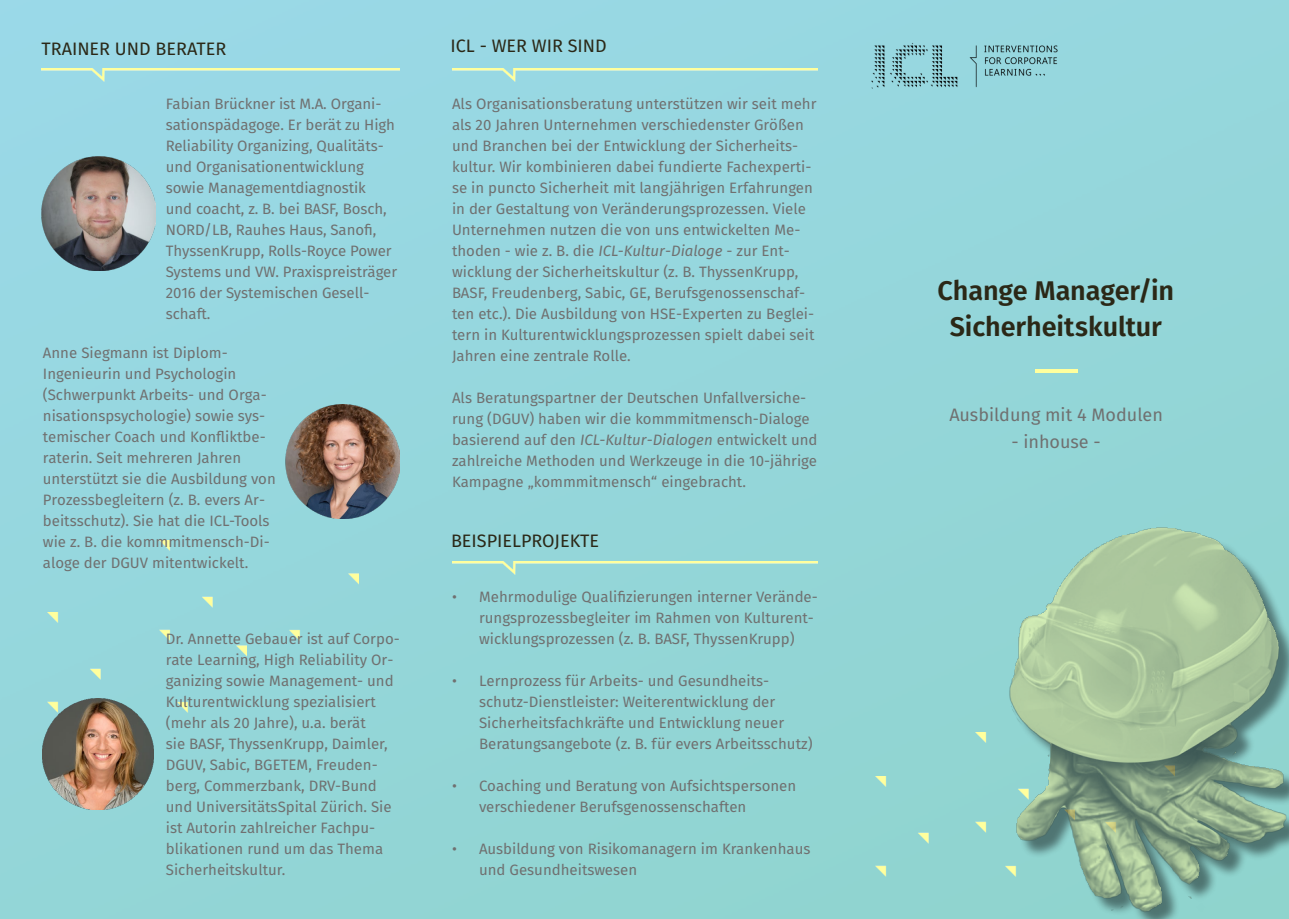
<style>
.page{position:relative;width:1289px;height:919px;background:#fff}
.page>*{position:absolute;margin:0;border:0;box-sizing:border-box;transform-origin:0 0}
.t1{font:600 27px/36px "Fira Sans";letter-spacing:-.005em;color:#2b2817;text-align:center}
.t2{font:18px "Fira Sans";color:#2b2817}
.t3{font:18px "Fira Sans";color:#707070}
.t4{font:15px/21px "Fira Sans";color:#707070}
.s1{font-style:italic}
</style>
<div class="page">
<img style="left:0;top:0;width:1288px;height:918px">
<div style="left:875px;top:776px;width:106px;height:100px;background:#90d4d1"></div>
<img style="left:975px;top:732px;width:6px;height:100px">
<img style="left:1035px;top:369px;width:41px;height:3px">
<div style="left:48px;top:612px;width:199px;height:100px;background:#95d6db"></div>
<div style="left:160px;top:540px;width:199px;height:100px;background:#95d6db"></div>
<img style="left:285px;top:404px;width:115px;height:114px">
<img style="left:42px;top:156px;width:113px;height:114px">
<img style="left:871px;top:43px;width:189px;height:45px">
<img style="left:41px;top:68px;width:359px;height:13px">
<img style="left:452px;top:68px;width:365px;height:14px">
<img style="left:452px;top:561px;width:365px;height:13px">
<img style="left:981px;top:513px;width:307px;height:405px">
<img style="left:42px;top:698px;width:111px;height:111px">
<p class="t2" style="left:41px;top:36px;width:186px">TRAINER UND BERATER</p>
<p class="t4" style="left:166px;top:93px;width:233px">Fabian Brückner ist M.A. Organi&shy;sationspädagoge. Er berät zu High<br>Reliability Organizing, Qualitäts&shy;und Organisationentwicklung sowie Managementdiagnostik<br>und coacht, z. B. bei BASF, Bosch,<br>NORD/LB, Rauhes Haus, Sanofi,<br>ThyssenKrupp, Rolls-Royce Power<br>Systems und VW. Praxispreisträger<br>2016 der Systemischen Gesell&shy;schaft.</p>
<p class="t4" style="left:43px;top:342px;width:234px">Anne Siegmann ist Diplom-<br>Ingenieurin und Psychologin (Schwerpunkt Arbeits- und Orga&shy;nisationspsychologie) sowie sys&shy;temischer Coach und Konfliktbe&shy;raterin. Seit mehreren Jahren unterstützt sie die Ausbildung von<br>Prozessbegleitern (z. B. evers Ar&shy;beitsschutz). Sie hat die ICL-Tools wie z. B. die kommmitmensch-Di&shy;aloge der DGUV mitentwickelt.</p>
<p class="t4" style="left:166px;top:628px;width:235px">Dr. Annette Gebauer ist auf Corpo&shy;rate Learning, High Reliability Or&shy;ganizing sowie Management- und<br>Kulturentwicklung spezialisiert (mehr als 20 Jahre), u.a. berät<br>sie BASF, ThyssenKrupp, Daimler,<br>DGUV, Sabic, BGETEM, Freuden&shy;berg, Commerzbank, DRV-Bund und UniversitätsSpital Zürich. Sie ist Autorin zahlreicher Fachpu&shy;blikationen rund um das Thema<br>Sicherheitskultur.</p>
<p class="t2" style="left:450px;top:33px;width:158px">ICL - WER WIR SIND</p>
<p class="t4" style="left:452px;top:93px;width:366px">Als Organisationsberatung unterstützen wir seit mehr als 20 Jahren Unternehmen verschiedenster Größen und Branchen bei der Entwicklung der Sicherheits&shy;kultur. Wir kombinieren dabei fundierte Fachexperti&shy;se in puncto Sicherheit mit langjährigen Erfahrungen in der Gestaltung von Veränderungsprozessen. Viele Unternehmen nutzen die von uns entwickelten Me&shy;thoden - wie z. B. die <span class="s1">ICL-Kultur-Dialoge</span> - zur Ent&shy;wicklung der Sicherheitskultur (z. B. ThyssenKrupp, BASF, Freudenberg, Sabic, GE, Berufsgenossenschaf&shy;ten etc.). Die Ausbildung von HSE-Experten zu Beglei&shy;tern in Kulturentwicklungsprozessen spielt dabei seit Jahren eine zentrale Rolle.</p>
<p class="t4" style="left:452px;top:387px;width:367px">Als Beratungspartner der Deutschen Unfallversiche&shy;rung (DGUV) haben wir die kommmitmensch-Dialoge basierend auf den <span class="s1">ICL-Kultur-Dialogen</span> entwickelt und zahlreiche Methoden und Werkzeuge in die 10-jährige Kampagne „kommmitmensch“ eingebracht.</p>
<p class="t2" style="left:451px;top:528px;width:150px">BEISPIELPROJEKTE</p>
<p class="t4" style="left:479px;top:586px;width:340px;text-indent:-27px">• Mehrmodulige Qualifizierungen interner Verände&shy;rungsprozessbegleiter im Rahmen von Kulturent&shy;wicklungsprozessen (z. B. BASF, ThyssenKrupp)</p>
<p class="t4" style="left:479px;top:670px;width:335px;text-indent:-27px">• Lernprozess für Arbeits- und Gesundheits&shy;schutz-Dienstleister: Weiterentwicklung der Sicherheitsfachkräfte und Entwicklung neuer Beratungsangebote (z. B. für evers Arbeitsschutz)</p>
<p class="t4" style="left:479px;top:775px;width:319px;text-indent:-27px">• Coaching und Beratung von Aufsichtspersonen verschiedener Berufsgenossenschaften</p>
<p class="t4" style="left:479px;top:838px;width:333px;text-indent:-27px">• Ausbildung von Risikomanagern im Krankenhaus und Gesundheitswesen</p>
<h1 class="t1" style="left:937px;top:272px;width:238px">Change Manager/in<br>Sicherheitskultur</h1>
<p class="t3" style="left:949px;top:402px;width:215px">Ausbildung mit 4 Modulen</p>
<p class="t3" style="left:1011px;top:429px;width:91px">- inhouse -</p>
</div>
